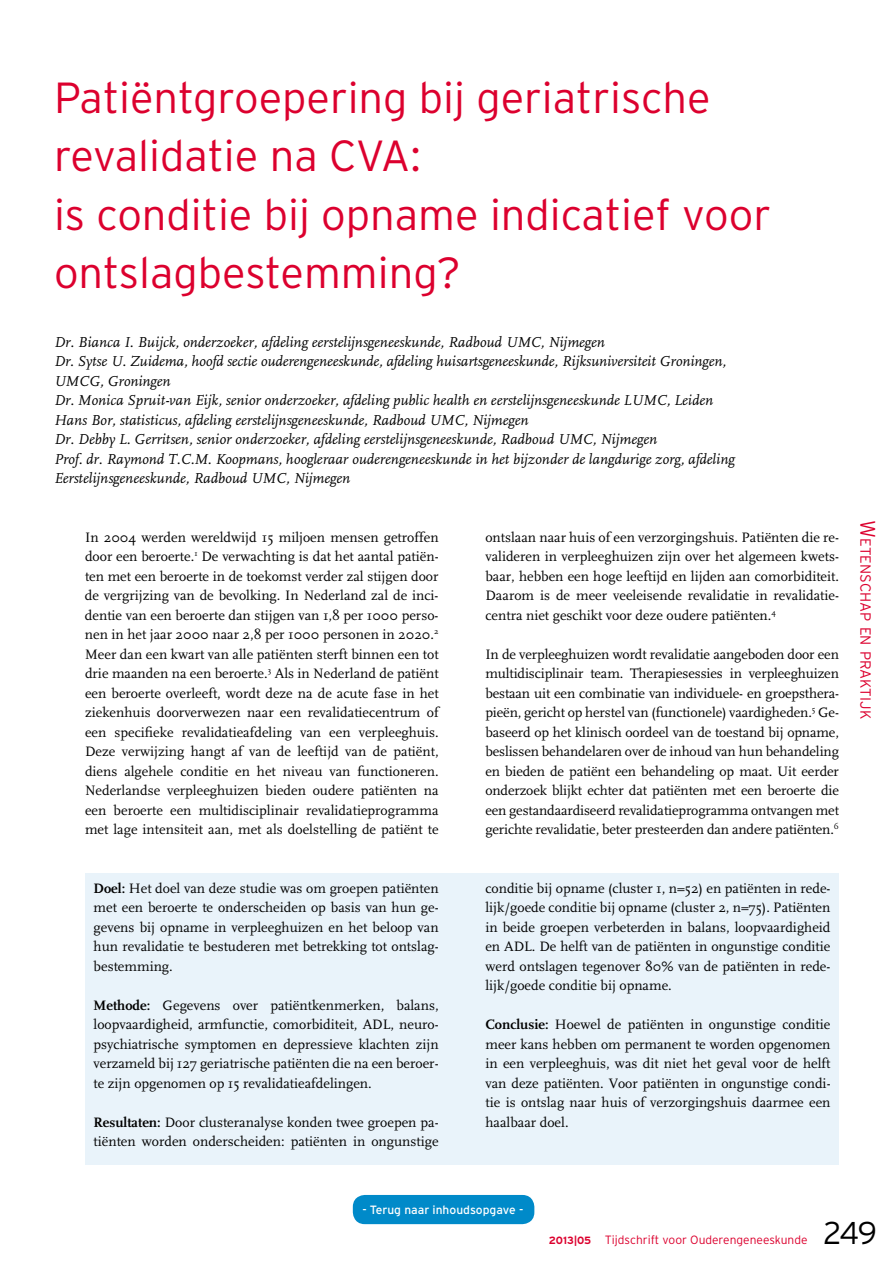
<style>
.page{position:relative;width:893px;height:1263px;background:#fff}
.page>*{position:absolute;margin:0;border:0;box-sizing:border-box;transform-origin:0 0}
.t1{font:300 43.5px/58.5px "Interstate";color:#dc002e}
.t2{font:300 31.5px "Interstate";color:#000}
.t3{font:italic 15px/19.5px "FF Scala";color:#000}
.t4{font:300 14.7px "Interstate";color:#dc002e}
.t5{font:14.25px/19.5px "FF Scala";color:#000;text-align:justify}
.t6{font:300 12px "Interstate";color:#dc002e}
.t7{font:12px "Interstate";color:#fff}
.s1{font-weight:700}
.s2{font-size:21px}
.s3{font-weight:700;font-size:10.5px}
</style>
<div class="page">
<div style="left:353px;top:1195px;width:181px;height:29px;background:#008ac9;border-radius:12px"></div>
<div style="left:85px;top:873px;width:754px;height:291px;background:#e9f3fa"></div>
<h1 class="t1" style="left:54px;top:68px;width:719px">Patiëntgroepering bij geriatrische revalidatie na CVA:<br>is conditie bij opname indicatief voor ontslagbestemming?</h1>
<p class="t3" style="left:54px;top:332px;width:682px">Dr. Bianca I. Buijck, onderzoeker, afdeling eerstelijnsgeneeskunde, Radboud UMC, Nijmegen<br>Dr. Sytse U. Zuidema, hoofd sectie ouderengeneeskunde, afdeling huisartsgeneeskunde, Rijksuniversiteit Groningen, UMCG, Groningen<br>Dr. Monica Spruit-van Eijk, senior onderzoeker, afdeling public health en eerstelijnsgeneeskunde LUMC, Leiden Hans Bor, statisticus, afdeling eerstelijnsgeneeskunde, Radboud UMC, Nijmegen<br>Dr. Debby L. Gerritsen, senior onderzoeker, afdeling eerstelijnsgeneeskunde, Radboud UMC, Nijmegen<br>Prof. dr. Raymond T.C.M. Koopmans, hoogleraar ouderengeneeskunde in het bijzonder de langdurige zorg, afdeling Eerstelijnsgeneeskunde, Radboud UMC, Nijmegen</p>
<p class="t5" style="left:85px;top:527px;width:355px">In 2004 werden wereldwijd 15 miljoen mensen getroffen door een beroerte.<sup>1</sup> De verwachting is dat het aantal patiën&shy;ten met een beroerte in de toekomst verder zal stijgen door de vergrijzing van de bevolking. In -Nederland zal de inci&shy;dentie van een beroerte dan stijgen van 1,8 per 1000 perso&shy;nen in het jaar 2000 naar 2,8 per 1000 personen in 2020.<sup>2<br></sup>Meer dan een kwart van alle patiënten sterft binnen een tot drie maanden na een beroerte.<sup>3</sup> Als in Nederland de -patiënt een beroerte overleeft, wordt deze na de acute fase in het ziekenhuis doorverwezen naar een revalidatiecentrum of een specifieke revalidatieafdeling van een verpleeghuis.<br>Deze verwijzing hangt af van de leeftijd van de patiënt, diens algehele conditie en het niveau van functioneren.<br>Nederlandse verpleeghuizen bieden oudere patiënten na een beroerte een multidisciplinair revalidatieprogramma met lage intensiteit aan, met als doelstelling de patiënt te</p>
<p class="t5" style="left:94px;top:878px;width:347px"><span class="s1">Doel:</span> Het doel van deze studie was om groepen patiënten met een beroerte te onderscheiden op basis van hun ge&shy;gevens bij opname in verpleeghuizen en het beloop van hun revalidatie te bestuderen met betrekking tot ontslag&shy;bestemming.</p>
<p class="t5" style="left:94px;top:995px;width:347px"><span class="s1">Methode:</span> Gegevens over patiëntkenmerken, balans, loopvaardigheid, armfunctie, comorbiditeit, ADL, neuro&shy;psychiatrische symptomen en depressieve klachten zijn verzameld bij 127 geriatrische patiënten die na een beroer&shy;te zijn opgenomen op 15 revalidatieafdelingen.</p>
<p class="t5" style="left:94px;top:1112px;width:347px"><span class="s1">Resultaten:</span> Door clusteranalyse konden twee groepen pa&shy;tiënten worden onderscheiden: patiënten in ongunstige</p>
<p class="t5" style="left:485px;top:527px;width:355px">ontslaan naar huis of een verzorgingshuis. Patiënten die re&shy;valideren in verpleeghuizen zijn over het algemeen kwets&shy;baar, hebben een hoge leeftijd en lijden aan comorbiditeit.<br>Daarom is de meer veeleisende revalidatie in revalidatie&shy;centra niet geschikt voor deze oudere patiënten.<sup>4</sup></p>
<p class="t5" style="left:485px;top:644px;width:355px">In de verpleeghuizen wordt revalidatie aangeboden door een multidisciplinair team. Therapiesessies in verpleeghuizen bestaan uit een combinatie van individuele- en groepsthera&shy;pieën, gericht op herstel van (functionele) vaardigheden.<sup>5</sup> Ge&shy;baseerd op het klinisch oordeel van de toestand bij opname, beslissen behandelaren over de inhoud van hun behandeling en bieden de patiënt een behandeling op maat. Uit eerder onderzoek blijkt echter dat patiënten met een beroerte die een gestandaardiseerd revalidatieprogramma ontvangen met gerichte revalidatie, beter presteerden dan andere patiënten.<sup>6</sup></p>
<p class="t5" style="left:485px;top:878px;width:347px">conditie bij opname (cluster 1, n=52) en patiënten in rede&shy;lijk/goede conditie bij opname (cluster 2, n=75). Patiënten in beide groepen verbeterden in balans, loopvaardigheid en ADL. De helft van de patiënten in ongunstige conditie werd ontslagen tegenover 80% van de patiënten in rede&shy;lijk/goede conditie bij opname.</p>
<p class="t5" style="left:485px;top:1015px;width:347px"><span class="s1">Conclusie:</span> Hoewel de patiënten in ongunstige conditie meer kans hebben om permanent te worden opgenomen in een verpleeghuis, was dit niet het geval voor de helft van deze patiënten. Voor patiënten in ongunstige condi&shy;tie is ontslag naar huis of verzorgingshuis daarmee een haalbaar doel.</p>
<p class="t4" style="left:874px;top:520px;width:200px;rotate:90deg"><span class="s2">W</span>ETENSCHAP EN PRAKTIJK</p>
<p class="t7" style="left:362px;top:1203px;width:162px">- Terug naar inhoudsopgave -</p>
<p class="t6" style="left:549px;top:1233px;width:260px"><span class="s3">2013|05</span> Tijdschrift voor Ouderengeneeskunde</p>
<h2 class="t2" style="left:824px;top:1215px;width:55px">249</h2>
</div>
